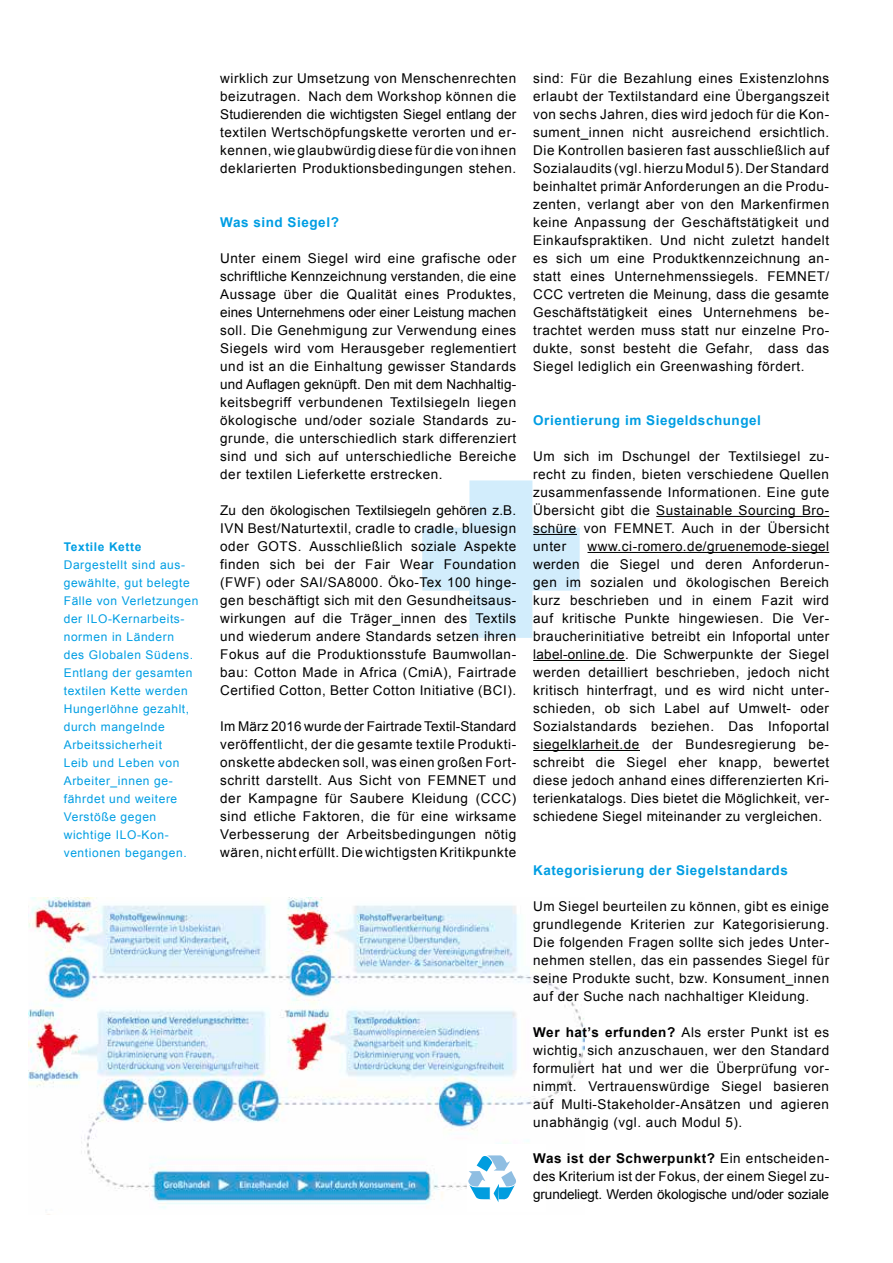
<style>
.page{position:relative;width:893px;height:1263px;background:#fff}
.page>*{position:absolute;margin:0;border:0;box-sizing:border-box;transform-origin:0 0}
.t1{font:13.5px/18px "Arial";letter-spacing:.04em;color:#000;text-align:justify}
.t2{font:700 13.5px "Arial";letter-spacing:.04em;color:#009ee3}
.t3{font:12px/18px "Arial";letter-spacing:.05em;color:#009ee3}
.t4{font:700 12px "Arial";letter-spacing:.05em;color:#009ee3}
.s1{font-weight:700}
</style>
<div class="page">
<img style="left:29px;top:898px;width:556px;height:313px">
<div style="left:467px;top:1144px;width:79px;height:67px;background:#fff"></div>
<svg style="left:468px;top:1155px;width:48px;height:47px"></svg>
<svg style="left:422px;top:480px;width:158px;height:158px"></svg>
<hr style="left:656px;top:516px;width:173px;height:1px;background:#000">
<hr style="left:533px;top:534px;width:44px;height:1px;background:#000">
<hr style="left:587px;top:552px;width:242px;height:1px;background:#000">
<hr style="left:533px;top:660px;width:92px;height:1px;background:#000">
<hr style="left:533px;top:750px;width:107px;height:1px;background:#000">
<p class="t4" style="left:64px;top:539px;width:79px">Textile Kette</p>
<p class="t3" style="left:64px;top:556px;width:136px">Dargestellt sind aus&shy;gewählte, gut belegte<br>Fälle von Verletzungen der ILO-Kernarbeits&shy;normen in Ländern<br>des Globalen Südens.<br>Entlang der gesamten textilen Kette werden<br>Hungerlöhne gezahlt, durch mangelnde<br>Arbeitssicherheit<br>Leib und Leben von<br>Arbeiter_innen ge&shy;fährdet und weitere<br>Verstöße gegen wichtige ILO-Kon&shy;ventionen begangen.</p>
<p class="t1" style="left:220px;top:69px;width:297px">wirklich zur Umsetzung von Menschenrechten beizutragen. Nach dem Workshop können die Studierenden die wichtigsten Siegel entlang der textilen Wertschöpfungskette verorten und er&shy;kennen, wie glaubwürdig diese für die von ihnen deklarierten Produktionsbedingungen stehen.</p>
<p class="t2" style="left:220px;top:213px;width:120px">Was sind Siegel?</p>
<p class="t1" style="left:220px;top:249px;width:297px">Unter einem Siegel wird eine grafische oder schriftliche Kennzeichnung verstanden, die eine Aussage über die Qualität eines Produktes, eines Unternehmens oder einer Leistung machen soll. Die Genehmigung zur Verwendung eines Siegels wird vom Herausgeber reglementiert und ist an die Einhaltung gewisser Standards und Auflagen geknüpft. Den mit dem Nachhaltig&shy;keitsbegriff verbundenen Textilsiegeln liegen ökologische und/oder soziale Standards zu&shy;grunde, die unterschiedlich stark differenziert sind und sich auf unterschiedliche Bereiche der textilen Lieferkette erstrecken.</p>
<p class="t1" style="left:220px;top:501px;width:297px">Zu den ökologischen Textilsiegeln gehören z.B.<br>IVN Best/Naturtextil, cradle to cradle, bluesign oder GOTS. Ausschließlich soziale Aspekte finden sich bei der Fair Wear Foundation (FWF) oder SAI/SA8000. Öko-Tex 100 hinge&shy;gen beschäftigt sich mit den Gesundheitsaus&shy;wirkungen auf die Träger_innen des Textils und wiederum andere Standards setzen ihren Fokus auf die Produktionsstufe Baumwollan&shy;bau: Cotton Made in Africa (CmiA), Fairtrade Certified Cotton, Better Cotton Initiative (BCI).</p>
<p class="t1" style="left:220px;top:717px;width:297px">Im März 2016 wurde der Fairtrade Textil-Standard veröffentlicht, der die gesamte textile Produkti&shy;onskette abdecken soll, was einen großen Fort&shy;schritt darstellt. Aus Sicht von FEMNET und der Kampagne für Saubere Kleidung (CCC) sind etliche Faktoren, die für eine wirksame Verbesserung der Arbeitsbedingungen nötig wären, nicht erfüllt. Die wichtigsten Kritikpunkte</p>
<p class="t1" style="left:533px;top:69px;width:297px">sind: Für die Bezahlung eines Existenzlohns erlaubt der Textilstandard eine Übergangszeit von sechs Jahren, dies wird jedoch für die Kon&shy;sument_innen nicht ausreichend ersichtlich.<br>Die Kontrollen basieren fast ausschließlich auf Sozialaudits (vgl. hierzu Modul 5). Der Standard beinhaltet primär Anforderungen an die Produ&shy;zenten, verlangt aber von den Markenfirmen keine Anpassung der Geschäftstätigkeit und Einkaufspraktiken. Und nicht zuletzt handelt es sich um eine Produktkennzeichnung an&shy;statt eines Unternehmenssiegels. FEMNET/ CCC vertreten die Meinung, dass die gesamte Geschäftstätigkeit eines Unternehmens be&shy;trachtet werden muss statt nur einzelne Pro&shy;dukte, sonst besteht die Gefahr, dass das Siegel lediglich ein Greenwashing fördert.</p>
<p class="t2" style="left:533px;top:411px;width:229px">Orientierung im Siegeldschungel</p>
<p class="t1" style="left:533px;top:447px;width:297px">Um sich im Dschungel der Textilsiegel zu&shy;recht zu finden, bieten verschiedene Quellen zusammenfassende Informationen. Eine gute Übersicht gibt die Sustainable Sourcing Bro&shy;schüre von FEMNET. Auch in der Übersicht unter</p>
<p class="t1" style="left:533px;top:537px;width:297px;text-indent:54px">www.ci-romero.de/gruenemode-siegel werden die Siegel und deren Anforderun&shy;gen im sozialen und ökologischen Bereich kurz beschrieben und in einem Fazit wird auf kritische Punkte hingewiesen. Die Ver&shy;braucherinitiative betreibt ein Infoportal unter label-online.de. Die Schwerpunkte der Siegel werden detailliert beschrieben, jedoch nicht kritisch hinterfragt, und es wird nicht unter&shy;schieden, ob sich Label auf Umwelt- oder Sozialstandards beziehen. Das Infoportal siegelklarheit.de der Bundesregierung be&shy;schreibt die Siegel eher knapp, bewertet diese jedoch anhand eines differenzierten Kri&shy;terienkatalogs. Dies bietet die Möglichkeit, ver&shy;schiedene Siegel miteinander zu vergleichen.</p>
<p class="t2" style="left:533px;top:861px;width:256px">Kategorisierung der Siegelstandards</p>
<p class="t1" style="left:533px;top:897px;width:297px">Um Siegel beurteilen zu können, gibt es einige grundlegende Kriterien zur Kategorisierung.<br>Die folgenden Fragen sollte sich jedes Unter&shy;nehmen stellen, das ein passendes Siegel für seine Produkte sucht, bzw. Konsument_innen auf der Suche nach nachhaltiger Kleidung.</p>
<p class="t1" style="left:533px;top:1023px;width:297px"><span class="s1">Wer hat’s erfunden?</span> Als erster Punkt ist es wichtig, sich anzuschauen, wer den Standard formuliert hat und wer die Überprüfung vor&shy;nimmt. Vertrauenswürdige Siegel basieren auf Multi-Stakeholder-Ansätzen und agieren unabhängig (vgl. auch Modul 5).</p>
<p class="t1" style="left:533px;top:1149px;width:297px"><span class="s1">Was ist der Schwerpunkt?</span> Ein entscheiden&shy;des Kriterium ist der Fokus, der einem Siegel zu&shy;grundeliegt. Werden ökologische und/oder soziale</p>
</div>
